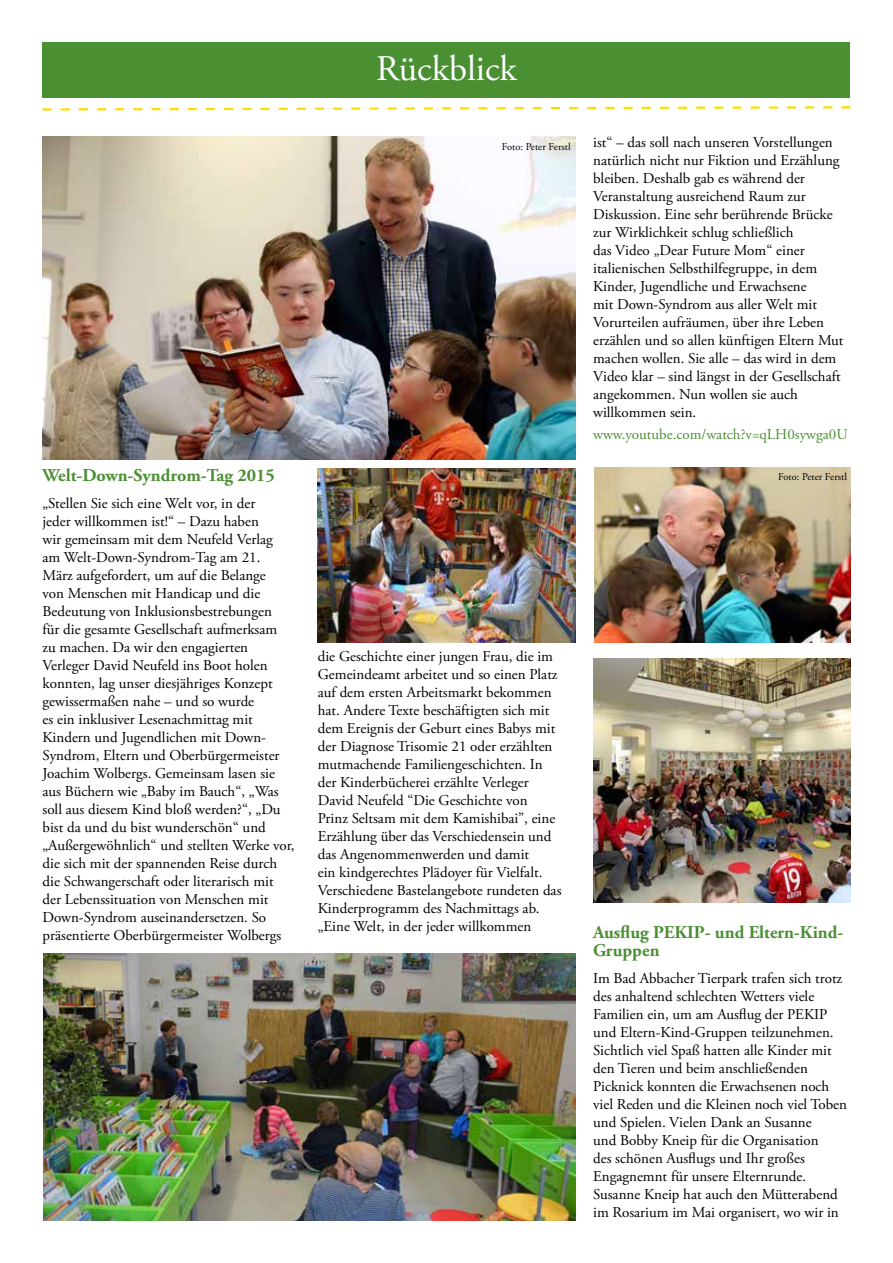
<style>
.page{position:relative;width:893px;height:1263px;background:#fff}
.page>*{position:absolute;margin:0;border:0;box-sizing:border-box;transform-origin:0 0}
.t1{font:36px "Adobe Garamond Pro";color:#fff}
.t2{font:700 18px/18px "Adobe Garamond Pro";color:#4b8f33}
.t3{font:15px/18px "Adobe Garamond Pro";color:#000}
.t4{font:15px "Adobe Garamond Pro";color:#4b8f33}
.t5{font:10.5px "Adobe Garamond Pro";color:#000}
</style>
<div class="page">
<img style="left:43px;top:136px;width:532px;height:323px">
<img style="left:318px;top:469px;width:257px;height:173px">
<img style="left:593px;top:658px;width:257px;height:244px">
<img style="left:44px;top:954px;width:531px;height:266px">
<div style="left:43px;top:43px;width:807px;height:55px;background:#4b8f33"></div>
<svg style="left:42px;top:106px;width:809px;height:5px"></svg>
<img style="left:594px;top:468px;width:256px;height:174px">
<p class="t2" style="left:43px;top:466px;width:234px">Welt-Down-Syndrom-Tag 2015</p>
<p class="t3" style="left:43px;top:494px;width:254px">„Stellen Sie sich eine Welt vor, in der<br>jeder willkommen ist!“ – Dazu haben<br>wir gemeinsam mit dem Neufeld Verlag<br>am Welt-Down-Syndrom-Tag am 21.<br>März aufgefordert, um auf die Belange<br>von Menschen mit Handicap und die Bedeutung von Inklusionsbestrebungen<br>für die gesamte Gesellschaft aufmerksam<br>zu machen. Da wir den engagierten Verleger David Neufeld ins Boot holen konnten, lag unser diesjähriges Konzept gewissermaßen nahe – und so wurde<br>es ein inklusiver Lesenachmittag mit Kindern und Jugendlichen mit Down-Syndrom, Eltern und Oberbürgermeister Joachim Wolbergs. Gemeinsam lasen sie aus Büchern wie „Baby im Bauch“, „Was soll aus diesem Kind bloß werden?“, „Du bist da und du bist wunderschön“ und „Außergewöhnlich“ und stellten Werke vor, die sich mit der spannenden Reise durch die Schwangerschaft oder literarisch mit der Lebenssituation von Menschen mit Down-Syndrom auseinandersetzen. So präsentierte Oberbürgermeister Wolbergs</p>
<h1 class="t1" style="left:376px;top:47px;width:142px">Rückblick</h1>
<p class="t5" style="left:502px;top:140px;width:70px">Foto: Peter Ferstl</p>
<p class="t3" style="left:593px;top:134px;width:252px">ist“ – das soll nach unseren Vorstellungen natürlich nicht nur Fiktion und Erzählung bleiben. Deshalb gab es während der Veranstaltung ausreichend Raum zur Diskussion. Eine sehr berührende Brücke zur Wirklichkeit schlug schließlich<br>das Video „Dear Future Mom“ einer italienischen Selbsthilfegruppe, in dem Kinder, Jugendliche und Erwachsene<br>mit Down-Syndrom aus aller Welt mit Vorurteilen aufräumen, über ihre Leben erzählen und so allen künftigen Eltern Mut machen wollen. Sie alle – das wird in dem Video klar – sind längst in der Gesellschaft angekommen. Nun wollen sie auch willkommen sein.</p>
<p class="t4" style="left:593px;top:426px;width:256px">www.youtube.com/watch?v=qLH0sywga0U</p>
<p class="t5" style="left:778px;top:470px;width:70px">Foto: Peter Ferstl</p>
<p class="t3" style="left:318px;top:648px;width:245px">die Geschichte einer jungen Frau, die im Gemeindeamt arbeitet und so einen Platz auf dem ersten Arbeitsmarkt bekommen hat. Andere Texte beschäftigten sich mit dem Ereignis der Geburt eines Babys mit der Diagnose Trisomie 21 oder erzählten mutmachende Familiengeschichten. In der Kinderbücherei erzählte Verleger David Neufeld “Die Geschichte von Prinz Seltsam mit dem Kamishibai”, eine Erzählung über das Verschiedensein und das Angenommenwerden und damit<br>ein kindgerechtes Plädoyer für Vielfalt.<br>Verschiedene Bastelangebote rundeten das Kinderprogramm des Nachmittags ab. „Eine Welt, in der jeder willkommen</p>
<p class="t2" style="left:593px;top:923px;width:252px">Ausflug PEKIP- und Eltern-Kind-<br>Gruppen</p>
<p class="t3" style="left:593px;top:969px;width:255px">Im Bad Abbacher Tierpark trafen sich trotz des anhaltend schlechten Wetters viele Familien ein, um am Ausflug der PEKIP und Eltern-Kind-Gruppen teilzunehmen.<br>Sichtlich viel Spaß hatten alle Kinder mit den Tieren und beim anschließenden Picknick konnten die Erwachsenen noch viel Reden und die Kleinen noch viel Toben und Spielen. Vielen Dank an Susanne<br>und Bobby Kneip für die Organisation<br>des schönen Ausflugs und Ihr großes Engagnemnt für unsere Elternrunde.<br>Susanne Kneip hat auch den Mütterabend im Rosarium im Mai organisert, wo wir in</p>
</div>
